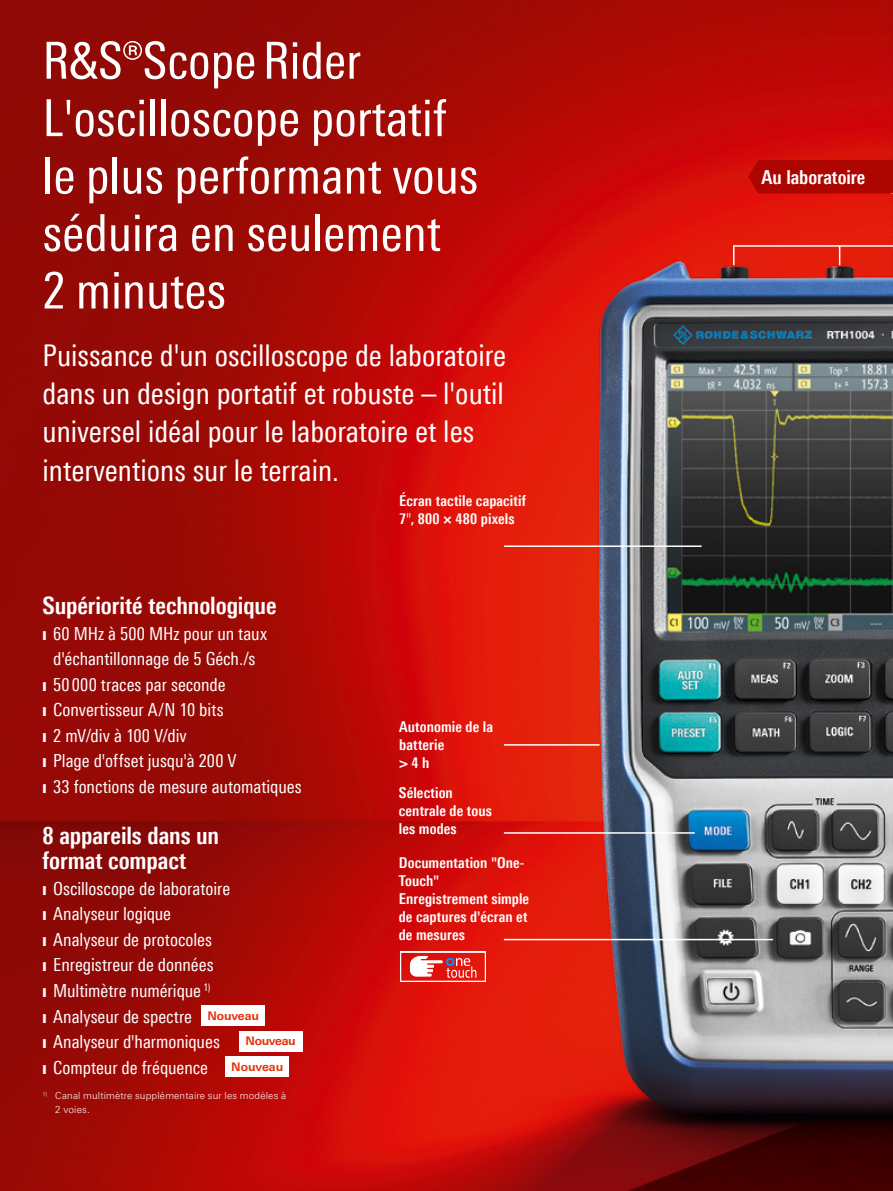
<style>
.page{position:relative;width:893px;height:1191px;background:#fff}
.page>*{position:absolute;margin:0;border:0;box-sizing:border-box;transform-origin:0 0}
.t1{font:51px/57.4px "Linotype Univers 420 Cn";color:#fff}
.t2{font:30px/38.2px "Linotype Univers 420 Cn";color:#fff}
.t3{font:700 24px/25.5px "Linotype Univers 620 Cn";letter-spacing:-.005em;color:#fff}
.t4{font:700 19.2px "Linotype Univers 620 Cn";color:#fff}
.t5{font:18px/25.5px "Linotype Univers 420 Cn";letter-spacing:-.005em;color:#fff}
.t6{font:700 15px/18px "Linotype Univers 620 Cn";letter-spacing:.005em;color:#fff}
.t7{font:700 11.85px "Linotype Univers 630";letter-spacing:-.01em;color:#e63009}
.t8{font:300 9.75px/13.5px "Linotype Univers 330";letter-spacing:.02em;color:#fff}
.s1{font-family:"Linotype Univers 420 Cn";font-weight:400}
</style>
<div class="page">
<img style="left:0;top:0;width:893px;height:1191px">
<hr style="left:504px;top:832px;width:191px;height:1px;background:#fff">
<hr style="left:504px;top:938px;width:269px;height:2px;background:#fff">
<hr style="left:504px;top:744px;width:96px;height:1px;background:#fff">
<hr style="left:504px;top:545px;width:198px;height:2px;background:#fff">
<svg style="left:733px;top:245px;width:160px;height:20px;background:#e73221"></svg>
<div style="left:748px;top:160px;width:145px;height:33px;background:#ad0600"></div>
<svg style="left:400px;top:952px;width:86px;height:29px"></svg>
<div style="left:201px;top:1005px;width:64px;height:21px;background:#fff"></div>
<div style="left:239px;top:1030px;width:64px;height:21px;background:#fff"></div>
<div style="left:225px;top:1056px;width:64px;height:21px;background:#fff"></div>
<h1 class="t1" style="left:43px;top:32px;width:437px">R&amp;S®ScopeRider<br>L'oscilloscope portatif le plus performant vous séduira en seulement<br>2 minutes</h1>
<h2 class="t2" style="left:43px;top:336px;width:465px">Puissance d'un oscilloscope de laboratoire dans un design portatif et robuste – l'outil universel idéal pour le laboratoire et les interventions sur le terrain.</h2>
<h3 class="t3" style="left:43px;top:593px;width:236px">Supériorité technologique</h3>
<p class="t5" style="left:43px;top:620px;width:226px">❙ 60 MHz à 500 MHz pour un taux</p>
<p class="t5" style="left:53px;top:646px;width:204px">d'échantillonnage de 5 Géch./s</p>
<p class="t5" style="left:43px;top:671px;width:185px">❙ 50 000 traces par seconde</p>
<p class="t5" style="left:43px;top:697px;width:183px">❙ Convertisseur A/N 10 bits</p>
<p class="t5" style="left:43px;top:722px;width:146px">❙ 2 mV/div à 100 V/div</p>
<p class="t5" style="left:43px;top:748px;width:196px">❙ Plage d'offset jusqu'à 200 V</p>
<p class="t5" style="left:43px;top:773px;width:261px">❙ 33 fonctions de mesure automatiques</p>
<h3 class="t3" style="left:43px;top:822px;width:178px">8 appareils dans un format compact</h3>
<p class="t5" style="left:43px;top:875px;width:189px">❙ Oscilloscope de laboratoire ❙ Analyseur logique<br>❙ Analyseur de protocoles<br>❙ Enregistreur de données<br>❙ Multimètre numérique <sup>1)<br></sup>❙ Analyseur de spectre<br>❙ Analyseur d'harmoniques<br>❙ Compteur de fréquence</p>
<p class="t8" style="left:55px;top:1088px;width:232px;text-indent:-13px"><sup>1)</sup> Canal multimètre supplémentaire sur les modèles à<br>2 voies.</p>
<p class="t7" style="left:207px;top:1008px;width:53px">Nouveau</p>
<p class="t7" style="left:246px;top:1034px;width:52px">Nouveau</p>
<p class="t7" style="left:231px;top:1059px;width:54px">Nouveau</p>
<p class="t6" style="left:399px;top:492px;width:128px">Écran tactile capacitif<br>7<span class="s1">"</span>, 800 × 480 pixels</p>
<p class="t6" style="left:399px;top:717px;width:95px">Autonomie de la batterie<br>&gt; 4 h</p>
<p class="t6" style="left:399px;top:783px;width:95px">Sélection centrale de tous les modes</p>
<p class="t6" style="left:399px;top:854px;width:132px">Documentation "One-<br>Touch"<br>Enregistrement simple de captures d'écran et de mesures</p>
<p class="t4" style="left:761px;top:165px;width:105px">Au laboratoire</p>
</div>
